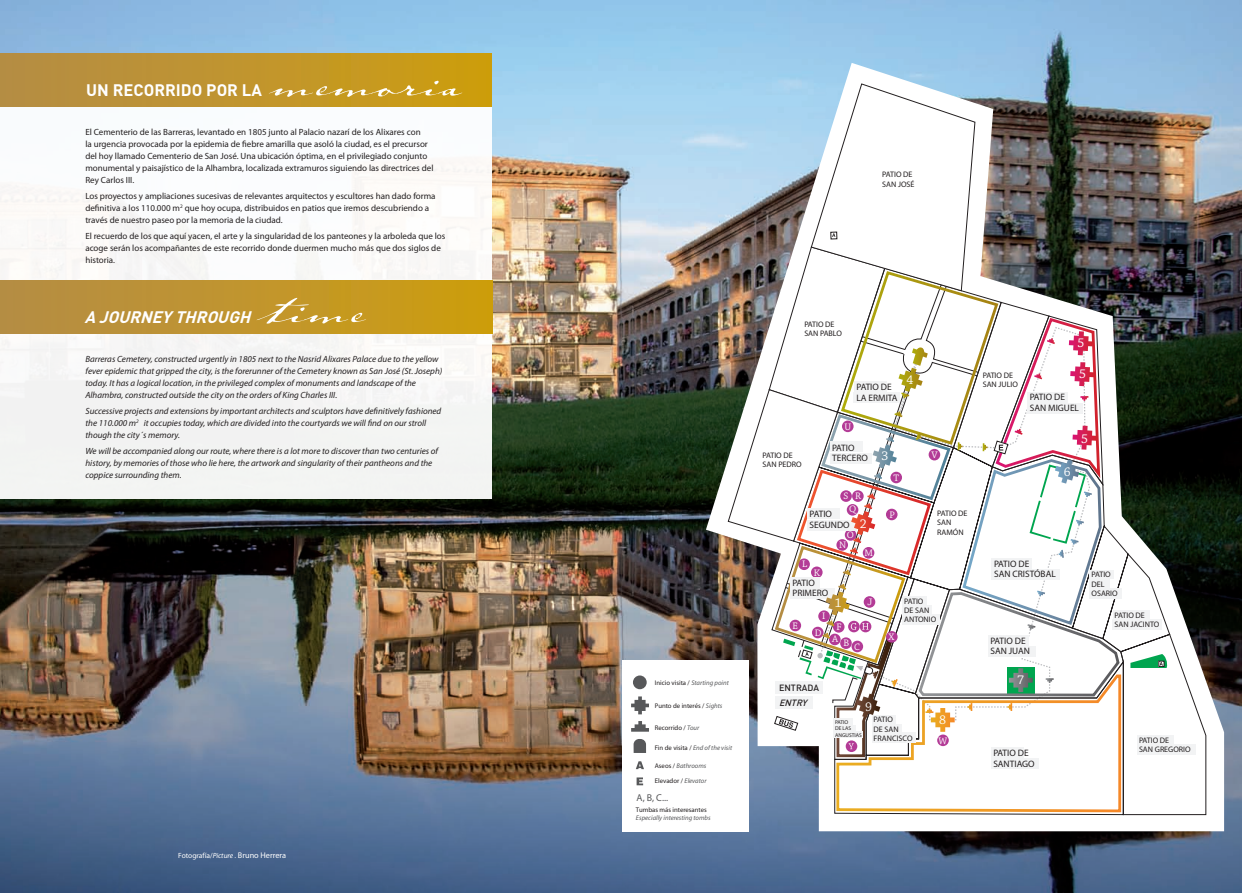
<style>
.page{position:relative;width:1242px;height:893px;background:#fff}
.page>*{position:absolute;margin:0;border:0;box-sizing:border-box;transform-origin:0 0}
.t1{font:75.82px "Johann Sparkling ITCTT";color:#fff}
.t2{font:700 16.5px "DIN";color:#fff}
.t3{font:italic 700 16.5px "DIN";color:#fff}
.t4{font:13.2px "Chaparral Pro";color:#fff}
.t5{font:9.98px "Myriad Pro";color:#57585a}
.t6{font:9.9px "Chaparral Pro";color:#fff}
.t7{font:9.3px/10.6px "Myriad Pro";color:#231f20}
.t8{font:9px/12px "Myriad Pro";color:#231f20}
.t9{font:italic 9px/12px "Myriad Pro";color:#231f20}
.t10{font:500 9px "DIN";color:#231f20}
.t11{font:italic 500 9px "DIN";color:#231f20}
.t12{font:8.25px "Myriad Pro";color:#fff}
.t13{font:8.02px/9.4px "Myriad Pro";color:#231f20}
.t14{font:6.75px "Myriad Pro";color:#231f20}
.t15{font:italic 6.75px "Myriad Pro";color:#57585a}
.t16{font:5.47px/6.4px "Myriad Pro";color:#231f20}
.s1{font-size:7.5px}
.s2{font-style:italic;font-size:7.5px}
.s3{font-style:italic;color:#57585a}
.s4{font-style:normal;color:#231f20}
</style>
<div class="page">
<img style="left:0;top:0;width:1242px;height:893px">
<div style="left:0;top:54px;width:492px;height:227px;background:#fff"></div>
<div style="left:0;top:281px;width:492px;height:218px;background:#f3f4f2"></div>
<div style="left:0;top:54px;width:492px;height:53px;background:linear-gradient(to right,#b48d47,#cd9e0f)"></div>
<div style="left:0;top:281px;width:492px;height:53px;background:linear-gradient(to right,#b48d47,#cd9e0f)"></div>
<div style="left:622px;top:660px;width:126px;height:171px;background:#fff"></div>
<svg style="left:631px;top:696px;width:18px;height:18px"></svg>
<svg style="left:631px;top:721px;width:18px;height:11px"></svg>
<div style="left:633px;top:675px;width:13px;height:14px;background:#57585a;border-radius:50%"></div>
<svg style="left:633px;top:739px;width:13px;height:14px"></svg>
<svg style="left:636px;top:761px;width:8px;height:8px"></svg>
<svg style="left:636px;top:777px;width:7px;height:8px"></svg>
<img style="left:706px;top:63px;width:518px;height:768px">
<img style="left:728px;top:84px;width:478px;height:731px">
<svg style="left:771px;top:302px;width:435px;height:513px"></svg>
<svg style="left:1122px;top:284px;width:42px;height:383px"></svg>
<svg style="left:1130px;top:654px;width:37px;height:14px"></svg>
<div style="left:1112px;top:619px;width:50px;height:10px;background:#f2f3f4"></div>
<div style="left:1112px;top:611px;width:37px;height:8px;background:#f2f3f4"></div>
<div style="left:1137px;top:744px;width:58px;height:10px;background:#f2f3f4"></div>
<div style="left:1137px;top:735px;width:36px;height:9px;background:#f2f3f4"></div>
<img style="left:727px;top:83px;width:395px;height:731px">
<h1 class="t1" style="left:270px;top:24px;width:193px">memoria</h1>
<h2 class="t2" style="left:86px;top:79px;width:177px">UN RECORRIDO POR LA</h2>
<p class="t8" style="left:85px;top:126px;width:350px">El Cementerio de las Barreras, levantado en 1805 junto al Palacio nazarí de los Alixares con<br>la urgencia provocada por la epidemia de fiebre amarilla que asoló la ciudad, es el precursor del hoy llamado Cementerio de San José. Una ubicación óptima, en el privilegiado conjunto monumental y paisajístico de la Alhambra, localizada extramuros siguiendo las directrices del Rey Carlos III.</p>
<p class="t8" style="left:85px;top:190px;width:352px">Los proyectos y ampliaciones sucesivas de relevantes arquitectos y escultores han dado forma definitiva a los 110.000 m<sup>2</sup> que hoy ocupa, distribuidos en patios que iremos descubriendo a través de nuestro paseo por la memoria de la ciudad.</p>
<p class="t8" style="left:85px;top:231px;width:361px">El recuerdo de los que aquí yacen, el arte y la singularidad de los panteones y la arboleda que los acoge serán los acompañantes de este recorrido donde duermen mucho más que dos siglos de historia.</p>
<h1 class="t1" style="left:258px;top:251px;width:109px">time</h1>
<h2 class="t3" style="left:86px;top:306px;width:167px">A JOURNEY THROUGH</h2>
<p class="t9" style="left:85px;top:353px;width:358px">Barreras Cemetery, constructed urgently in 1805 next to the Nasrid Alixares Palace due to the yellow fever epidemic that gripped the city, is the forerunner of the Cemetery known as San José (St. Joseph) today. It has a logical location, in the privileged complex of monuments and landscape of the Alhambra, constructed outside the city on the orders of King Charles III.</p>
<p class="t9" style="left:85px;top:405px;width:357px">Successive projects and extensions by important architects and sculptors have definitively fashioned the 110.000 m<sup>2</sup> it occupies today, which are divided into the courtyards we will find on our stroll though the city´s memory.</p>
<p class="t9" style="left:85px;top:445px;width:354px">We will be accompanied along our route, where there is a lot more to discover than two centuries of history, by memories of those who lie here, the artwork and singularity of their pantheons and the coppice surrounding them.</p>
<p class="t12" style="left:178px;top:851px;width:109px"><span class="s1">Fotografía/</span><span class="s2">Picture .</span> Bruno Herrera</p>
<p class="t13" style="left:882px;top:170px;width:34px">PATIO DE<br>SAN JOSÉ</p>
<p class="t14" style="left:655px;top:679px;width:75px">Inicio visita / <span class="s3">Starting point</span></p>
<p class="t14" style="left:655px;top:702px;width:69px">Punto de interés / <span class="s3">Sights</span></p>
<p class="t14" style="left:655px;top:724px;width:46px">Recorrido / <span class="s3">Tour</span></p>
<p class="t15" style="left:655px;top:744px;width:79px"><span class="s4">Fin de visita /</span> End of the visit</p>
<p class="t15" style="left:655px;top:762px;width:53px"><span class="s4">Aseos /</span> Bathrooms</p>
<p class="t14" style="left:655px;top:777px;width:53px">Elevador / <span class="s3">Elevator</span></p>
<p class="t14" style="left:636px;top:806px;width:72px">Tumbas más interesantes</p>
<p class="t15" style="left:636px;top:814px;width:76px">Especially interesting tombs</p>
<p class="t5" style="left:636px;top:793px;width:33px">A, B, C...</p>
<p class="t15" style="left:693px;top:815px;width:5px">T</p>
<p class="t13" style="left:804px;top:320px;width:39px">PATIO DE<br>SAN PABLO</p>
<p class="t13" style="left:762px;top:450px;width:41px">PATIO DE<br>SAN PEDRO</p>
<p class="t7" style="left:856px;top:382px;width:43px">PATIO DE<br>LA ERMITA</p>
<p class="t6" style="left:844px;top:421px;width:8px">U</p>
<p class="t7" style="left:832px;top:442px;width:37px">PATIO<br>TERCERO</p>
<h3 class="t4" style="left:881px;top:449px;width:8px">3</h3>
<h3 class="t4" style="left:906px;top:372px;width:8px">4</h3>
<p class="t6" style="left:843px;top:491px;width:19px">S R</p>
<p class="t6" style="left:849px;top:504px;width:9px">Q</p>
<p class="t7" style="left:809px;top:509px;width:42px">PATIO<br>SEGUNDO</p>
<h3 class="t4" style="left:860px;top:516px;width:8px">2</h3>
<p class="t6" style="left:802px;top:559px;width:7px">L</p>
<p class="t6" style="left:814px;top:567px;width:8px">K</p>
<p class="t6" style="left:847px;top:530px;width:9px">O</p>
<p class="t6" style="left:839px;top:539px;width:9px">N</p>
<p class="t6" style="left:864px;top:547px;width:10px">M</p>
<p class="t6" style="left:893px;top:472px;width:7px">T</p>
<p class="t6" style="left:889px;top:509px;width:7px">P</p>
<p class="t6" style="left:931px;top:450px;width:8px">V</p>
<p class="t13" style="left:937px;top:509px;width:32px">PATIO DE<br>SAN<br>RAMÓN</p>
<p class="t7" style="left:792px;top:577px;width:37px">PATIO<br>PRIMERO</p>
<p class="t6" style="left:792px;top:620px;width:7px">E</p>
<p class="t6" style="left:822px;top:610px;width:5px">I</p>
<h3 class="t4" style="left:834px;top:596px;width:8px">1</h3>
<p class="t6" style="left:815px;top:627px;width:8px">D</p>
<p class="t6" style="left:836px;top:621px;width:7px">F</p>
<p class="t6" style="left:832px;top:638px;width:29px">ABC</p>
<p class="t6" style="left:867px;top:596px;width:6px">J</p>
<p class="t10" style="left:779px;top:682px;width:42px">ENTRADA</p>
<p class="t11" style="left:779px;top:697px;width:29px">ENTRY</p>
<h3 class="t4" style="left:865px;top:699px;width:8px">9</h3>
<p class="t6" style="left:888px;top:632px;width:7px">X</p>
<p class="t13" style="left:904px;top:596px;width:34px">PATIO<br>DE SAN<br>ANTONIO</p>
<p class="t16" style="left:835px;top:719px;width:28px">PATIO<br>DE LAS<br>ANGUSTIAS</p>
<p class="t13" style="left:873px;top:715px;width:40px">PATIO<br>DE SAN<br>FRANCISCO</p>
<h3 class="t4" style="left:939px;top:713px;width:8px">8</h3>
<p class="t6" style="left:938px;top:735px;width:10px">W</p>
<p class="t13" style="left:982px;top:371px;width:37px">PATIO DE<br>SAN JULIO</p>
<h3 class="t4" style="left:1077px;top:336px;width:8px">5</h3>
<h3 class="t4" style="left:1079px;top:367px;width:8px">5</h3>
<p class="t7" style="left:1029px;top:392px;width:51px">PATIO DE<br>SAN MIGUEL</p>
<h3 class="t4" style="left:1064px;top:464px;width:8px">6</h3>
<h3 class="t4" style="left:1081px;top:431px;width:8px">5</h3>
<p class="t7" style="left:994px;top:558px;width:63px">PATIO DE<br>SAN CRISTÓBAL</p>
<p class="t7" style="left:990px;top:635px;width:41px">PATIO DE<br>SAN JUAN</p>
<h3 class="t4" style="left:1017px;top:673px;width:8px">7</h3>
<p class="t7" style="left:993px;top:748px;width:43px">PATIO DE<br>SANTIAGO</p>
<p class="t13" style="left:1091px;top:570px;width:28px">PATIO<br>DEL<br>OSARIO</p>
<p class="t13" style="left:1114px;top:610px;width:46px">PATIO DE<br>SAN JACINTO</p>
<p class="t13" style="left:1139px;top:735px;width:53px">PATIO DE<br>SAN GREGORIO</p>
</div>
